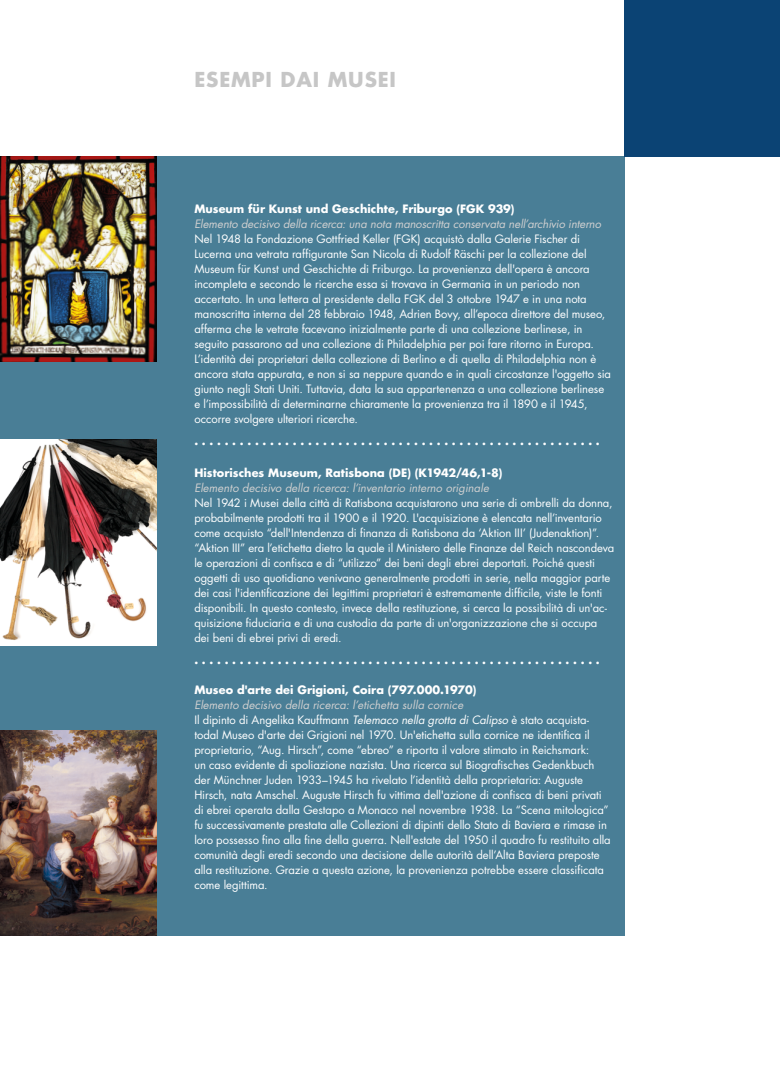
<style>
.page{position:relative;width:780px;height:1092px;background:#fff}
.page>*{position:absolute;margin:0;border:0;box-sizing:border-box;transform-origin:0 0}
.t1{font:700 20px "Futura";letter-spacing:.04em;color:#c6c6c6}
.t2{font:11.25px/15px "Futura";letter-spacing:-.005em;color:#fff}
.t3{font:italic 11.25px "Futura";letter-spacing:-.005em;color:#d0d0d0}
.t4{font:700 11.25px "Futura";letter-spacing:.005em;color:#fff}
.t5{font:700 11.25px "Futura Std";color:#fff}
.s1{font-style:italic;color:#d0d0d0}
.s2{font-style:italic}
</style>
<div class="page">
<div style="left:0;top:156px;width:624px;height:779px;background:#497e96"></div>
<img style="left:0;top:439px;width:156px;height:206px">
<img style="left:0;top:730px;width:156px;height:205px">
<img style="left:0;top:156px;width:156px;height:205px">
<div style="left:624px;top:0;width:156px;height:156px;background:#0b4374"></div>
<h1 class="t1" style="left:194px;top:66px;width:203px">ESEMPI DAI MUSEI</h1>
<p class="t4" style="left:194px;top:201px;width:321px">Museum für Kunst und Geschichte, Friburgo (FGK 939)</p>
<p class="t3" style="left:194px;top:216px;width:408px">Elemento decisivo della ricerca: una nota manoscritta conservata nell’archivio interno</p>
<p class="t2" style="left:194px;top:231px;width:418px">Nel 1948 la Fondazione Gottfried Keller (FGK) acquistò dalla Galerie Fischer di Lucerna una vetrata raffigurante San Nicola di Rudolf Räschi per la collezione del Museum für Kunst und Geschichte di Friburgo. La provenienza dell'opera è ancora incompleta e secondo le ricerche essa si trovava in Germania in un periodo non accertato. In una lettera al presidente della FGK del 3 ottobre 1947 e in una nota manoscritta interna del 28 febbraio 1948, Adrien Bovy, all’epoca direttore del museo, afferma che le vetrate facevano inizialmente parte di una collezione berlinese, in seguito passarono ad una collezione di Philadelphia per poi fare ritorno in Europa.<br>L’identità dei proprietari della collezione di Berlino e di quella di Philadelphia non è ancora stata appurata, e non si sa neppure quando e in quali circostanze l'oggetto sia giunto negli Stati Uniti. Tuttavia, data la sua appartenenza a una collezione berlinese e l’impossibilità di determinarne chiaramente la provenienza tra il 1890 e il 1945, occorre svolgere ulteriori ricerche.</p>
<p class="t5" style="left:194px;top:434px;width:407px">......................................................</p>
<p class="t4" style="left:194px;top:464px;width:309px">Historisches Museum, Ratisbona (DE) (K1942/46,1-8)</p>
<p class="t3" style="left:194px;top:480px;width:296px">Elemento decisivo della ricerca: l’inventario interno originale</p>
<p class="t2" style="left:194px;top:495px;width:421px">Nel 1942 i Musei della città di Ratisbona acquistarono una serie di ombrelli da donna, probabilmente prodotti tra il 1900 e il 1920. L'acquisizione è elencata nell’inventario come acquisto “dell'Intendenza di finanza di Ratisbona da ‘Aktion III’ (Judenaktion)”. “Aktion III” era l’etichetta dietro la quale il Ministero delle Finanze del Reich nascondeva le operazioni di confisca e di “utilizzo” dei beni degli ebrei deportati. Poiché questi oggetti di uso quotidiano venivano generalmente prodotti in serie, nella maggior parte dei casi l'identificazione dei legittimi proprietari è estremamente difficile, viste le fonti disponibili. In questo contesto, invece della restituzione, si cerca la possibilità di un'ac&shy;quisizione fiduciaria e di una custodia da parte di un'organizzazione che si occupa dei beni di ebrei privi di eredi.</p>
<p class="t5" style="left:194px;top:652px;width:407px">......................................................</p>
<p class="t4" style="left:194px;top:682px;width:283px">Museo d'arte dei Grigioni, Coira (797.000.1970)</p>
<p class="t2" style="left:194px;top:697px;width:418px"><span class="s1">Elemento decisivo della ricerca: l’etichetta sulla cornice<br></span>Il dipinto di Angelika Kauffmann <span class="s2">Telemaco nella grotta di Calipso</span> è stato acquista&shy;todal Museo d'arte dei Grigioni nel 1970. Un'etichetta sulla cornice ne identifica il proprietario, “Aug. Hirsch”, come “ebreo” e riporta il valore stimato in Reichsmark:<br>un caso evidente di spoliazione nazista. Una ricerca sul Biografisches Gedenkbuch der Münchner Juden 1933–1945 ha rivelato l’identità della proprietaria: Auguste Hirsch, nata Amschel. Auguste Hirsch fu vittima dell'azione di confisca di beni privati di ebrei operata dalla Gestapo a Monaco nel novembre 1938. La “Scena mitologica” fu successivamente prestata alle Collezioni di dipinti dello Stato di Baviera e rimase in loro possesso fino alla fine della guerra. Nell'estate del 1950 il quadro fu restituito alla comunità degli eredi secondo una decisione delle autorità dell’Alta Baviera preposte alla restituzione. Grazie a questa azione, la provenienza potrebbe essere classificata come legittima.</p>
</div>
